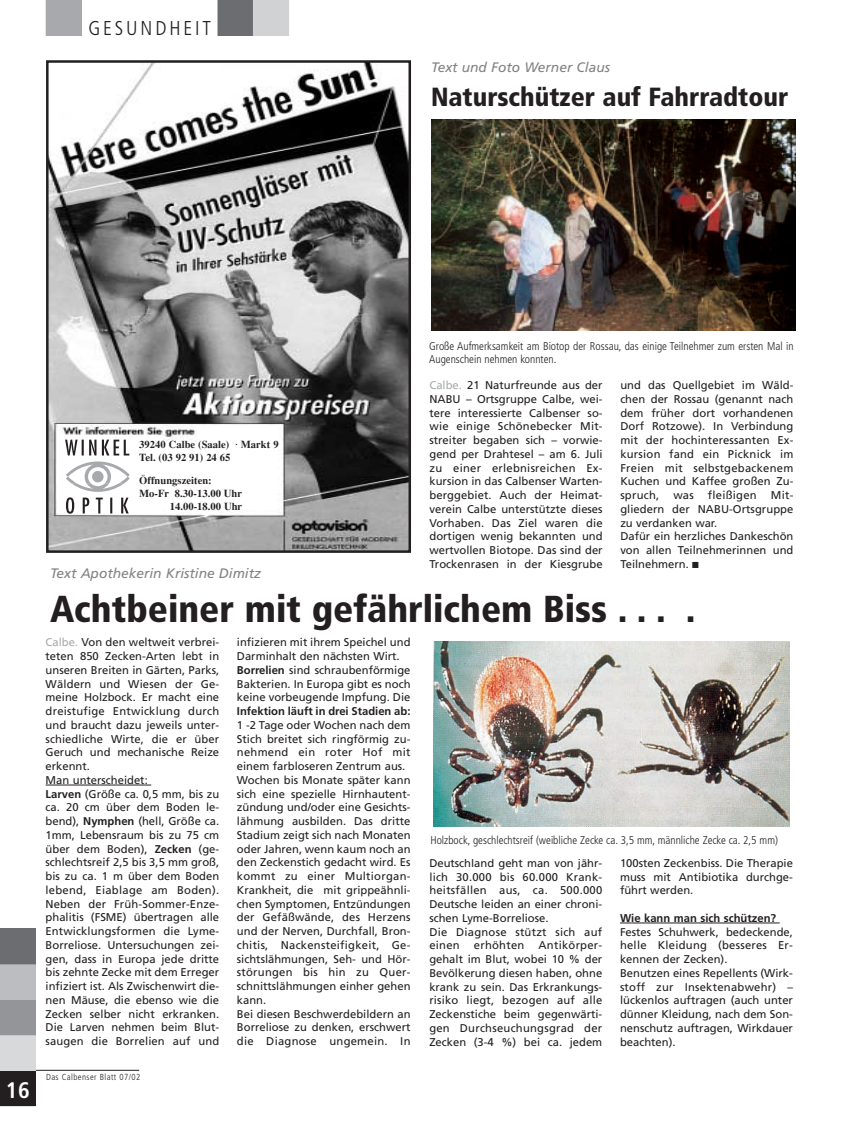
<style>
.page{position:relative;width:850px;height:1134px;background:#fff}
.page>*{position:absolute;margin:0;border:0;box-sizing:border-box;transform-origin:0 0}
.t1{font:900 condensed 37.5px "Frutiger";color:#231f20}
.t2{font:900 condensed 26.25px "Frutiger";color:#231f20}
.t3{font:700 condensed 22.5px "Frutiger";color:#fff}
.t4{font:300 condensed 20px "Frutiger";letter-spacing:.145em;color:#231f20}
.t5{font:italic 13.75px "Frutiger";color:#808285}
.t6{font:11.25px/13.8px "Frutiger";color:#231f20}
.t7{font:300 condensed 11.25px/13.5px "Frutiger";color:#231f20}
.t8{font:700 11.25px "Frutiger";color:#231f20}
.t9{font:11.25px "Frutiger";letter-spacing:.02em;color:#231f20}
.t10{font:700 10.62px/13.1px "Times";color:#231f20}
.t11{font:300 condensed 8.75px "Frutiger";letter-spacing:.05em;color:#231f20}
.s1{color:#a8a9ad}
.s2{font-weight:700}
</style>
<div class="page">
<hr style="left:35px;top:1070px;width:104px;height:1px;background:#231f20">
<svg style="left:0;top:928px;width:35px;height:178px;background:#8b8b8d"></svg>
<svg style="left:46px;top:0;width:35px;height:35px"></svg>
<svg style="left:218px;top:0;width:71px;height:35px;background:#9fa0a2"></svg>
<img style="left:432px;top:120px;width:363px;height:210px">
<hr style="left:46px;top:785px;width:105px;height:1px;background:#231f20">
<hr style="left:631px;top:922px;width:149px;height:1px;background:#231f20">
<img style="left:49px;top:63px;width:359px;height:487px">
<div style="left:46px;top:60px;width:365px;height:493px;border:2px solid #231f20"></div>
<div style="left:57px;top:436px;width:106px;height:77px;background:#fff"></div>
<svg style="left:65px;top:440px;width:65px;height:74px"></svg>
<img style="left:433px;top:641px;width:357px;height:185px">
<h3 class="t4" style="left:88px;top:20px;width:124px">GESUNDHEIT</h3>
<p class="t5" style="left:431px;top:62px;width:181px">Text und Foto Werner Claus</p>
<h2 class="t2" style="left:431px;top:86px;width:359px">Naturschützer auf Fahrradtour</h2>
<h3 class="t3" style="left:6px;top:1081px;width:25px">16</h3>
<p class="t10" style="left:139px;top:439px;width:141px">39240 Calbe (Saale) · Markt 9<br>Tel. (03 92 91) 24 65</p>
<p class="t10" style="left:139px;top:475px;width:74px">Öffnungszeiten:</p>
<p class="t10" style="left:139px;top:488px;width:104px">Mo-Fr 8.30-13.00 Uhr</p>
<p class="t10" style="left:170px;top:501px;width:74px">14.00-18.00 Uhr</p>
<p class="t5" style="left:50px;top:568px;width:212px">Text Apothekerin Kristine Dimitz</p>
<p class="t7" style="left:429px;top:340px;width:366px">Große Aufmerksamkeit am Biotop der Rossau, das einige Teilnehmer zum ersten Mal in<br>Augenschein nehmen konnten.</p>
<p class="t6" style="left:430px;top:379px;width:175px;text-align:justify"><span class="s1">Calbe.</span> 21 Naturfreunde aus der NABU – Ortsgruppe Calbe, wei&shy;tere interessierte Calbenser so&shy;wie einige Schönebecker Mit&shy;streiter begaben sich – vorwie&shy;gend per Drahtesel – am 6. Juli zu einer erlebnisreichen Ex&shy;kursion in das Calbenser Warten&shy;berggebiet. Auch der Heimat&shy;verein Calbe unterstützte dieses Vorhaben. Das Ziel waren die dortigen wenig bekannten und wertvollen Biotope. Das sind der Trockenrasen in der Kiesgrube</p>
<p class="t6" style="left:620px;top:379px;width:175px">und das Quellgebiet im Wäld&shy;chen der Rossau (genannt nach dem früher dort vorhandenen<br>Dorf Rotzowe). In Verbindung mit der hochinteressanten Ex&shy;kursion fand ein Picknick im<br>Freien mit selbstgebackenem<br>Kuchen und Kaffee großen Zu&shy;spruch, was fleißigen Mit&shy;gliedern der NABU-Ortsgruppe zu verdanken war.<br>Dafür ein herzliches Dankeschön von allen Teilnehmerinnen und<br>Teilnehmern. ■</p>
<h1 class="t1" style="left:50px;top:594px;width:647px">Achtbeiner mit gefährlichem Biss . . . .</h1>
<p class="t6" style="left:46px;top:636px;width:175px"><span class="s1">Calbe.</span> Von den weltweit verbrei&shy;teten 850 Zecken-Arten lebt in unseren Breiten in Gärten, Parks,<br>Wäldern und Wiesen der Ge&shy;meine Holzbock. Er macht eine dreistufige Entwicklung durch und braucht dazu jeweils unter&shy;schiedliche Wirte, die er über<br>Geruch und mechanische Reize erkennt.<br>Man unterscheidet:<br><span class="s2">Larven</span> (Größe ca. 0,5 mm, bis zu ca. 20 cm über dem Boden le&shy;bend), <span class="s2">Nymphen</span> (hell, Größe ca.<br>1mm, Lebensraum bis zu 75 cm über dem Boden), <span class="s2">Zecken</span> (ge&shy;schlechtsreif 2,5 bis 3,5 mm groß, bis zu ca. 1 m über dem Boden lebend, Eiablage am Boden).<br>Neben der Früh-Sommer-Enze&shy;phalitis (FSME) übertragen alle<br>Entwicklungsformen die Lyme-<br>Borreliose. Untersuchungen zei&shy;gen, dass in Europa jede dritte bis zehnte Zecke mit dem Erreger infiziert ist. Als Zwischenwirt die&shy;nen Mäuse, die ebenso wie die<br>Zecken selber nicht erkranken.<br>Die Larven nehmen beim Blut&shy;saugen die Borrelien auf und</p>
<p class="t6" style="left:237px;top:636px;width:175px">infizieren mit ihrem Speichel und<br>Darminhalt den nächsten Wirt.<br><span class="s2">Borrelien</span> sind schraubenförmige<br>Bakterien. In Europa gibt es noch keine vorbeugende Impfung. Die</p>
<p class="t8" style="left:237px;top:707px;width:175px">Infektion läuft in drei Stadien ab:</p>
<p class="t6" style="left:237px;top:719px;width:175px">1 -2 Tage oder Wochen nach dem<br>Stich breitet sich ringförmig zu&shy;nehmend ein roter Hof mit einem farbloseren Zentrum aus.<br>Wochen bis Monate später kann sich eine spezielle Hirnhautent&shy;zündung und/oder eine Gesichts&shy;lähmung ausbilden. Das dritte<br>Stadium zeigt sich nach Monaten oder Jahren, wenn kaum noch an den Zeckenstich gedacht wird. Es kommt zu einer Multiorgan-<br>Krankheit, die mit grippeähnli&shy;chen Symptomen, Entzündungen der Gefäßwände, des Herzens und der Nerven, Durchfall, Bron&shy;chitis, Nackensteifigkeit, Ge&shy;sichtslähmungen, Seh- und Hör&shy;störungen bis hin zu Quer&shy;schnittslähmungen einher gehen kann.<br>Bei diesen Beschwerdebildern an<br>Borreliose zu denken, erschwert die Diagnose ungemein. In</p>
<p class="t7" style="left:431px;top:834px;width:349px">Holzbock, geschlechtsreif (weibliche Zecke ca. 3,5 mm, männliche Zecke ca. 2,5 mm)</p>
<p class="t6" style="left:620px;top:857px;width:174px;text-align:justify">100sten Zeckenbiss. Die Therapie muss mit Antibiotika durchge&shy;führt werden.</p>
<p class="t8" style="left:620px;top:913px;width:158px">Wie kann man sich schützen?</p>
<p class="t6" style="left:620px;top:925px;width:174px">Festes Schuhwerk, bedeckende, helle Kleidung (besseres Er&shy;kennen der Zecken).<br>Benutzen eines Repellents (Wirk&shy;stoff zur Insektenabwehr) – lückenlos auftragen (auch unter dünner Kleidung, nach dem Son&shy;nenschutz auftragen, Wirkdauer beachten).</p>
<p class="t6" style="left:429px;top:857px;width:174px">Deutschland geht man von jähr&shy;lich 30.000 bis 60.000 Krank&shy;heitsfällen aus, ca. 500.000<br>Deutsche leiden an einer chroni&shy;schen Lyme-Borreliose.<br>Die Diagnose stützt sich auf einen</p>
<p class="t6" style="left:429px;top:939px;width:174px;text-align:justify;text-indent:109px">Antikörper&shy;gehalt im Blut, wobei 10 % der Bevölkerung diesen haben, ohne krank zu sein. Das Erkrankungs&shy;risiko liegt, bezogen auf alle Zeckenstiche beim gegenwärti&shy;gen Durchseuchungsgrad der Zecken (3-4 %) bei ca. jedem</p>
<p class="t9" style="left:474px;top:941px;width:52px">erhöhten</p>
<p class="t11" style="left:46px;top:1073px;width:96px">Das Calbenser Blatt 07/02</p>
</div>
